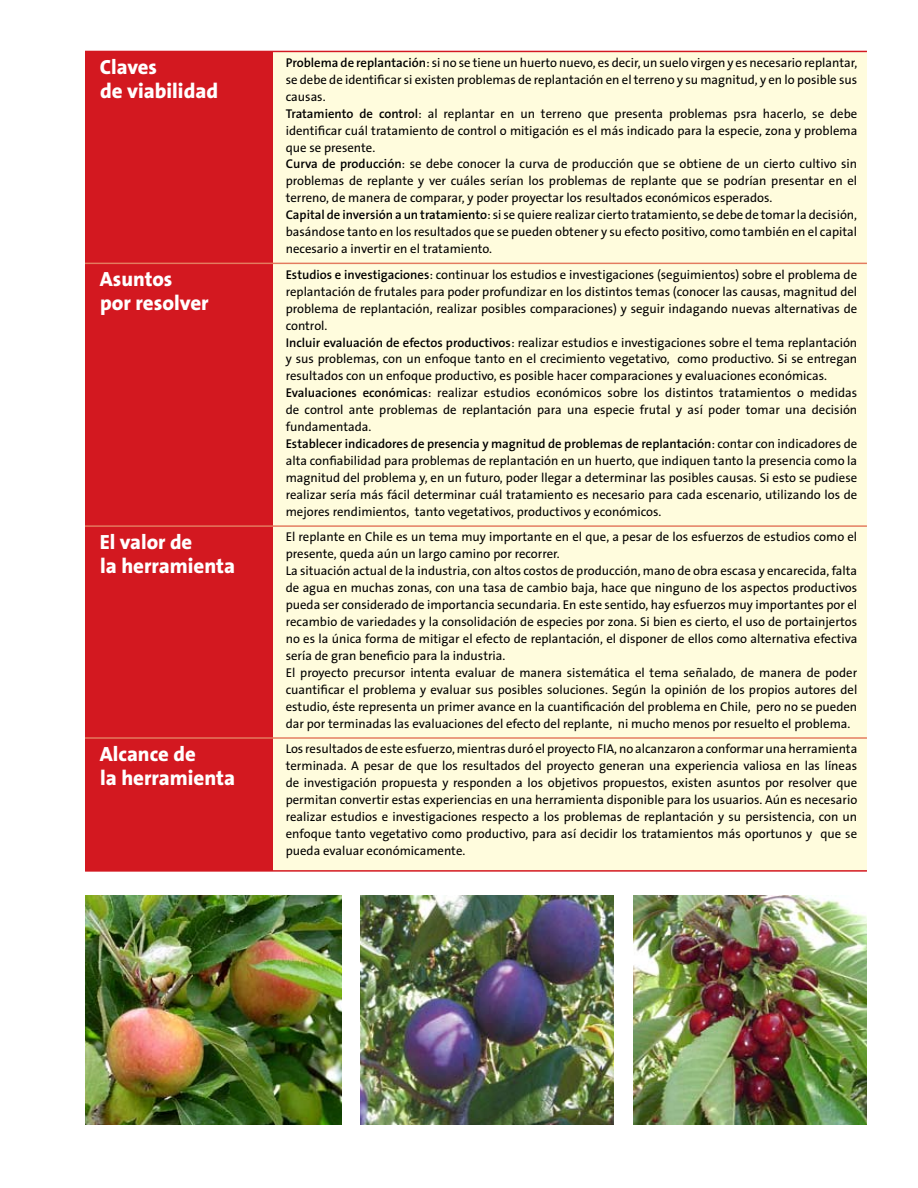
<style>
.page{position:relative;width:918px;height:1188px;background:#fff}
.page>*{position:absolute;margin:0;border:0;box-sizing:border-box;transform-origin:0 0}
.t1{font:800 21px "The Sans B8";color:#fff}
.t2{font:800 20.7px "The Sans B8";color:#fff}
.t3{font:12.75px/17px "The Sans B5 Plain";color:#000}
.t4{font:600 12.75px "The Sans B6";color:#000}
.s1{font-family:"The Sans B6";font-weight:600}
.s2{font-family:"The Sans B5 Plain";font-weight:400}
</style>
<div class="page">
<div style="left:94px;top:51px;width:773px;height:820px;background:#fffcdd"></div>
<div style="left:85px;top:51px;width:187px;height:820px;background:#d31820"></div>
<hr style="left:85px;top:51px;width:782px;height:1px;background:#d31820">
<hr style="left:85px;top:263px;width:782px;height:1px;background:#e47b5f">
<hr style="left:85px;top:525px;width:782px;height:2px;background:#e47b5f">
<hr style="left:85px;top:737px;width:782px;height:2px;background:#e47b5f">
<hr style="left:85px;top:870px;width:782px;height:2px;background:#d31820">
<img style="left:85px;top:895px;width:256px;height:229px">
<img style="left:361px;top:895px;width:253px;height:229px">
<img style="left:634px;top:895px;width:233px;height:229px">
<h2 class="t2" style="left:100px;top:56px;width:59px">Claves</h2>
<p class="t3" style="left:286px;top:55px;width:573px"><span class="s1">Problema de replantación</span>: si no se tiene un huerto nuevo, es decir, un suelo virgen y es necesario replantar, se debe de identificar si existen problemas de replantación en el terreno y su magnitud, y en lo posible sus causas.<br><span class="s1">Tratamiento de control</span>: al replantar en un terreno que presenta problemas psra hacerlo, se debe identificar cuál tratamiento de control o mitigación es el más indicado para la especie, zona y problema que se presente.<br><span class="s1">Curva de producción</span>: se debe conocer la curva de producción que se obtiene de un cierto cultivo sin problemas de replante y ver cuáles serían los problemas de replante que se podrían presentar en el terreno, de manera de comparar, y poder proyectar los resultados económicos esperados.<br><span class="s1">Capital de inversión a un tratamiento</span>: si se quiere realizar cierto tratamiento, se debe de tomar la decisión, basándose tanto en los resultados que se pueden obtener y su efecto positivo, como también en el capital necesario a invertir en el tratamiento.</p>
<h2 class="t2" style="left:100px;top:268px;width:74px">Asuntos</h2>
<p class="t3" style="left:286px;top:266px;width:573px"><span class="s1">Estudios e investigaciones</span>: continuar los estudios e investigaciones (seguimientos) sobre el problema de replantación de frutales para poder profundizar en los distintos temas (conocer las causas, magnitud del problema de replantación, realizar posibles comparaciones) y seguir indagando nuevas alternativas de control.<br><span class="s1">Incluir evaluación de efectos productivos</span>: realizar estudios e investigaciones sobre el tema replantación y sus problemas, con un enfoque tanto en el crecimiento vegetativo, como productivo. Si se entregan resultados con un enfoque productivo, es posible hacer comparaciones y evaluaciones económicas.<br><span class="s1">Evaluaciones económicas</span>: realizar estudios económicos sobre los distintos tratamientos o medidas de control ante problemas de replantación para una especie frutal y así poder tomar una decisión fundamentada.</p>
<p class="t4" style="left:286px;top:437px;width:573px">Establecer indicadores de presencia y magnitud de problemas de replantación<span class="s2">: contar con indicadores de</span></p>
<p class="t3" style="left:286px;top:453px;width:573px;text-align:justify">alta confiabilidad para problemas de replantación en un huerto, que indiquen tanto la presencia como la magnitud del problema y, en un futuro, poder llegar a determinar las posibles causas. Si esto se pudiese realizar sería más fácil determinar cuál tratamiento es necesario para cada escenario, utilizando los de mejores rendimientos, tanto vegetativos, productivos y económicos.</p>
<h2 class="t2" style="left:100px;top:531px;width:94px">El valor de</h2>
<p class="t3" style="left:286px;top:529px;width:573px">El replante en Chile es un tema muy importante en el que, a pesar de los esfuerzos de estudios como el presente, queda aún un largo camino por recorrer.<br>La situación actual de la industria, con altos costos de producción, mano de obra escasa y encarecida, falta de agua en muchas zonas, con una tasa de cambio baja, hace que ninguno de los aspectos productivos pueda ser considerado de importancia secundaria. En este sentido, hay esfuerzos muy importantes por el recambio de variedades y la consolidación de especies por zona. Si bien es cierto, el uso de portainjertos no es la única forma de mitigar el efecto de replantación, el disponer de ellos como alternativa efectiva sería de gran beneficio para la industria.<br>El proyecto precursor intenta evaluar de manera sistemática el tema señalado, de manera de poder cuantificar el problema y evaluar sus posibles soluciones. Según la opinión de los propios autores del estudio, éste representa un primer avance en la cuantificación del problema en Chile, pero no se pueden dar por terminadas las evaluaciones del efecto del replante, ni mucho menos por resuelto el problema.</p>
<h2 class="t2" style="left:100px;top:743px;width:97px">Alcance de</h2>
<p class="t3" style="left:286px;top:741px;width:573px;text-align:justify">Los resultados de este esfuerzo, mientras duró el proyecto FIA, no alcanzaron a conformar una herramienta terminada. A pesar de que los resultados del proyecto generan una experiencia valiosa en las líneas de investigación propuesta y responden a los objetivos propuestos, existen asuntos por resolver que permitan convertir estas experiencias en una herramienta disponible para los usuarios. Aún es necesario realizar estudios e investigaciones respecto a los problemas de replantación y su persistencia, con un enfoque tanto vegetativo como productivo, para así decidir los tratamientos más oportunos y que se pueda evaluar económicamente.</p>
<h1 class="t1" style="left:100px;top:79px;width:120px">de viabilidad</h1>
<h1 class="t1" style="left:100px;top:292px;width:110px">por resolver</h1>
<h1 class="t1" style="left:100px;top:555px;width:137px">la herramienta</h1>
<h1 class="t1" style="left:100px;top:766px;width:137px">la herramienta</h1>
</div>
